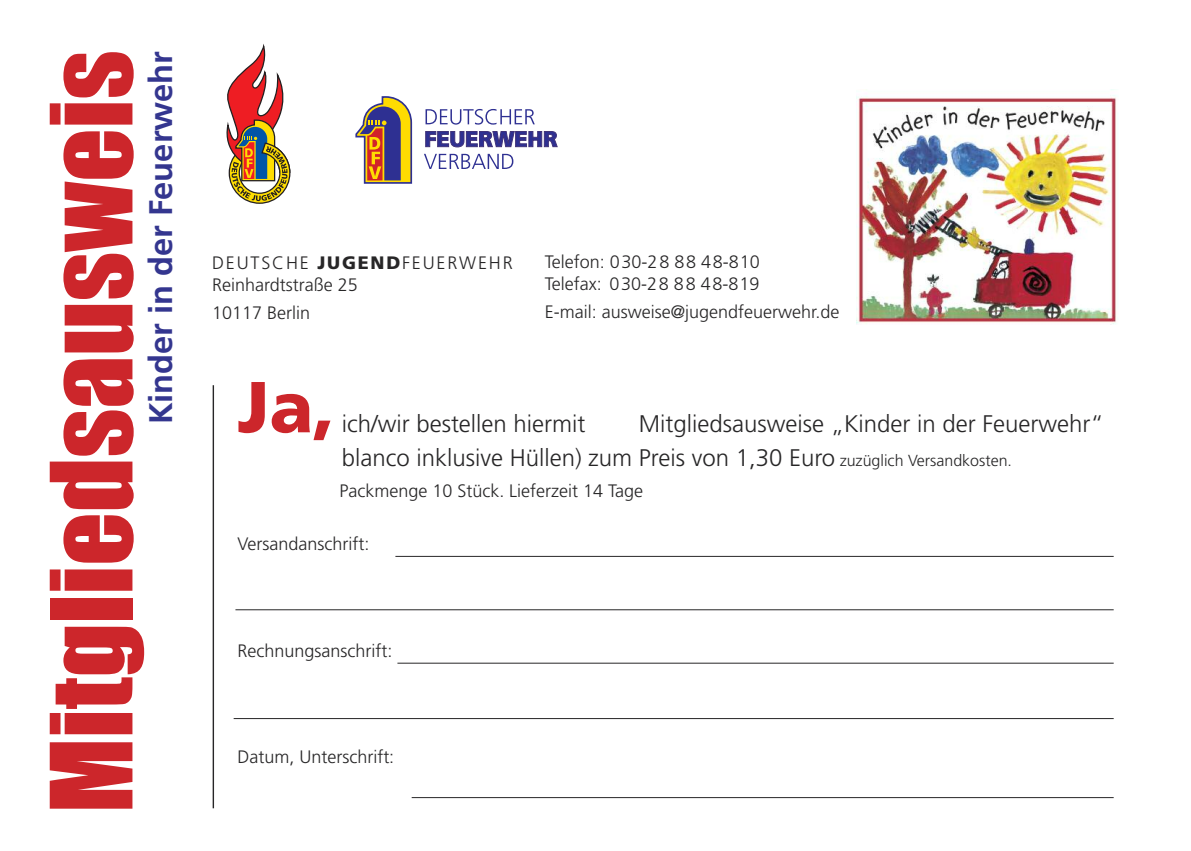
<style>
.page{position:relative;width:1191px;height:851px;background:#fff}
.page>*{position:absolute;margin:0;border:0;box-sizing:border-box;transform-origin:0 0}
.t1{font:104.6px "Impact";color:#cc262b}
.t2{font:900 72px "Frutiger";color:#cc262b}
.t3{font:700 32.6px "Frutiger";color:#34368f}
.t4{font:300 24px/34px "Frutiger";color:#272627}
.t5{font:300 18px/22px "Frutiger";color:#272627}
.t6{font:300 18px/22px "Frutiger";letter-spacing:.05em;color:#272627}
.s1{font-weight:900}
.s2{font-size:16px}
</style>
<div class="page">
<hr style="left:213px;top:385px;width:1px;height:423px;background:#272627">
<hr style="left:395px;top:556px;width:718px;height:1px;background:#272627">
<hr style="left:235px;top:609px;width:878px;height:1px;background:#272627">
<hr style="left:397px;top:662px;width:716px;height:1px;background:#272627">
<hr style="left:412px;top:797px;width:701px;height:1px;background:#272627">
<hr style="left:234px;top:718px;width:879px;height:1px;background:#272627">
<svg style="left:226px;top:46px;width:65px;height:158px"></svg>
<img style="left:856px;top:89px;width:260px;height:236px">
<svg style="left:355px;top:96px;width:58px;height:88px"></svg>
<svg style="left:424px;top:109px;width:134px;height:60px"></svg>
<h3 class="t3" style="left:148px;top:424px;width:375px;rotate:-90deg">Kinder in der Feuerwehr</h3>
<h1 class="t1" style="left:35px;top:812px;width:764px;rotate:-90deg">Mitgliedsausweis</h1>
<p class="t6" style="left:212px;top:253px;width:302px">DEUTSCHE <span class="s1">JUGEND</span>FEUERWEHR<br>Reinhardtstraße 25</p>
<p class="t5" style="left:212px;top:303px;width:99px">10117 Berlin</p>
<p class="t5" style="left:545px;top:252px;width:216px">Telefon: 030-28 88 48-810<br>Telefax: 030-28 88 48-819</p>
<p class="t5" style="left:545px;top:302px;width:296px">E-mail: ausweise@jugendfeuerwehr.de</p>
<h2 class="t2" style="left:237px;top:378px;width:99px">Ja,</h2>
<h3 class="t4" style="left:342px;top:409px;width:763px;text-indent:297px">Mitgliedsausweise „Kinder in der Feuerwehr“ blanco inklusive Hüllen) zum Preis von 1,30 Euro <span class="s2">zuzüglich Versandkosten.</span></h3>
<p class="t5" style="left:339px;top:481px;width:305px">Packmenge 10 Stück. Lieferzeit 14 Tage</p>
<p class="t5" style="left:237px;top:533px;width:133px">Versandanschrift:</p>
<h3 class="t4" style="left:342px;top:409px;width:245px">ich/wir bestellen hiermit</h3>
<p class="t5" style="left:237px;top:641px;width:156px">Rechnungsanschrift:</p>
<p class="t5" style="left:237px;top:746px;width:158px">Datum, Unterschrift:</p>
</div>
